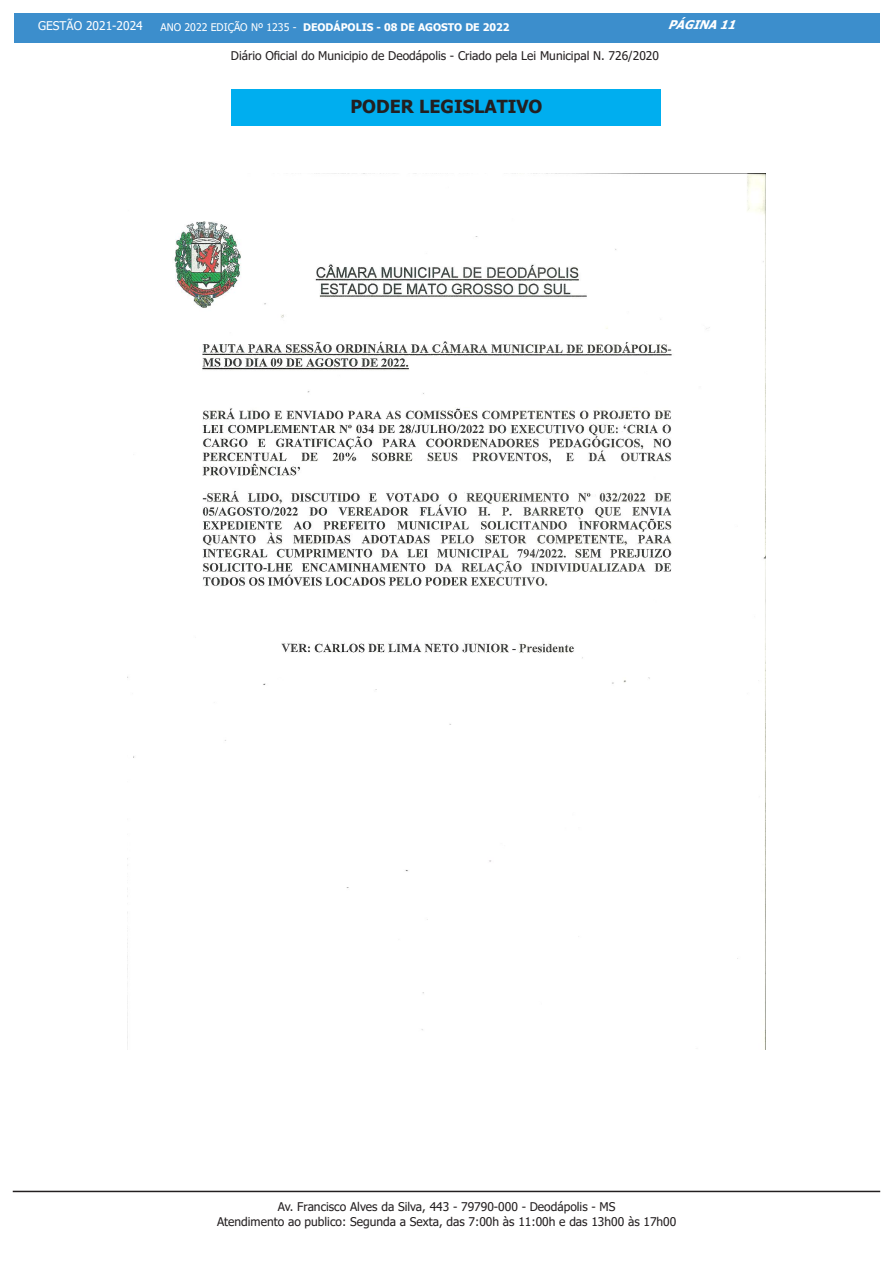
<style>
.page{position:relative;width:893px;height:1263px;background:#fff}
.page>*{position:absolute;margin:0;border:0;box-sizing:border-box;transform-origin:0 0}
.t1{font:700 18px "Tahoma";color:#231f20}
.t2{font:12px/14.4px "Tahoma";color:#231f20;text-align:center}
.t3{font:12px "Tahoma";color:#fff}
.t4{font:italic 700 12px "Tahoma";color:#fff}
.t5{font:700 10.5px "Tahoma";color:#fff}
.s1{font-weight:400}
</style>
<div class="page">
<div style="left:14px;top:14px;width:865px;height:29px;background:#3c8ecc"></div>
<hr style="left:13px;top:1191px;width:867px;height:1px;background:#231f20">
<div style="left:232px;top:90px;width:429px;height:36px;background:#00aeef"></div>
<img style="left:133px;top:173px;width:632px;height:872px">
<p class="t3" style="left:38px;top:18px;width:106px">GESTÃO 2021-2024</p>
<p class="t5" style="left:161px;top:20px;width:351px"><span class="s1">ANO 2022 EDIÇÃO Nº 1235 -</span> DEODÁPOLIS - 08 DE AGOSTO DE 2022</p>
<p class="t4" style="left:668px;top:16px;width:75px">PÁGINA11</p>
<p class="t2" style="left:231px;top:49px;width:430px">Diário Oficial do Municipio de Deodápolis - Criado pela Lei Municipal N. 726/2020</p>
<p class="t1" style="left:350px;top:94px;width:193px">PODER LEGISLATIVO</p>
<p class="t2" style="left:217px;top:1200px;width:461px">Av. Francisco Alves da Silva, 443 - 79790-000 - Deodápolis - MS<br>Atendimento ao publico: Segunda a Sexta, das 7:00h às 11:00h e das 13h00 às 17h00</p>
</div>
